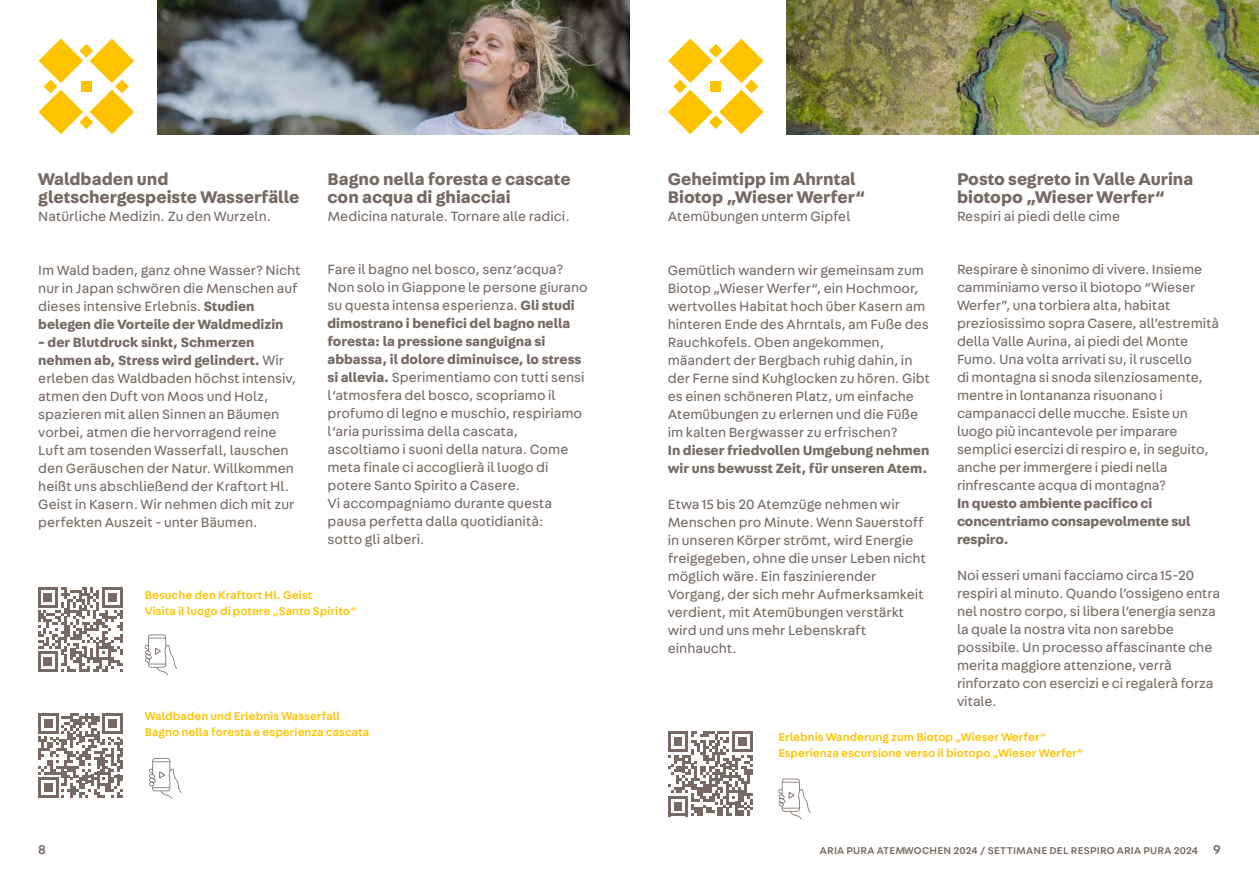
<style>
.page{position:relative;width:1259px;height:893px;background:#fff}
.page>*{position:absolute;margin:0;border:0;box-sizing:border-box;transform-origin:0 0}
.t1{font:700 18px/18px "Fabriga";color:#776a64}
.t2{font:14.25px/18px "Fabriga";color:#776a64}
.t3{font:700 14.25px/18px "Fabriga";letter-spacing:-.005em;color:#776a64}
.t4{font:500 13.5px "Fabriga";color:#776a64}
.t5{font:500 12px/16.5px "Fabriga";color:#fdc300}
.t6{font:500 10.5px "Fabriga";letter-spacing:.02em;color:#776a64}
.s1{font-weight:700}
.s2{font-size:13.5px}
</style>
<div class="page">
<svg style="left:39px;top:39px;width:95px;height:95px"></svg>
<img style="left:157px;top:0;width:472px;height:135px">
<svg style="left:668px;top:39px;width:95px;height:95px"></svg>
<img style="left:787px;top:0;width:472px;height:135px">
<svg style="left:38px;top:587px;width:85px;height:85px"></svg>
<svg style="left:668px;top:731px;width:84px;height:85px"></svg>
<svg style="left:145px;top:634px;width:32px;height:41px"></svg>
<svg style="left:778px;top:779px;width:33px;height:40px"></svg>
<svg style="left:38px;top:713px;width:85px;height:85px"></svg>
<svg style="left:149px;top:758px;width:32px;height:41px"></svg>
<p class="t1" style="left:38px;top:169px;width:262px">Waldbaden und gletschergespeiste Wasserfälle</p>
<p class="t2" style="left:38px;top:206px;width:234px">Natürliche Medizin. Zu den Wurzeln.</p>
<p class="t1" style="left:327px;top:169px;width:245px">Bagno nella foresta e cascate con acqua di ghiacciai</p>
<p class="t2" style="left:327px;top:206px;width:244px">Medicina naturale. Tornare alle radici.</p>
<p class="t1" style="left:668px;top:169px;width:199px">Geheimtipp im Ahrntal<br>Biotop „Wieser Werfer“</p>
<p class="t2" style="left:668px;top:206px;width:184px">Atemübungen unterm Gipfel</p>
<p class="t1" style="left:957px;top:169px;width:238px">Posto segreto in Valle Aurina biotopo „Wieser Werfer“</p>
<p class="t2" style="left:957px;top:206px;width:165px">Respiri ai piedi delle cime</p>
<p class="t2" style="left:327px;top:260px;width:262px">Fare il bagno nel bosco, senz‘acqua?<br>Non solo in Giappone le persone giurano su questa intensa esperienza. <span class="s1">Gli studi dimostrano i benefici del bagno nella foresta: la pressione sanguigna si abbassa, il dolore diminuisce, lo stress si allevia.</span> Sperimentiamo con tutti sensi l‘atmosfera del bosco, scopriamo il profumo di legno e muschio, respiriamo l‘aria purissima della cascata, ascoltiamo i suoni della natura. Come meta finale ci accoglierà il luogo di potere Santo Spirito a Casere.<br>Vi accompagniamo durante questa pausa perfetta dalla quotidianità:<br>sotto gli alberi.</p>
<p class="t2" style="left:957px;top:260px;width:264px">Respirare è sinonimo di vivere. Insieme camminiamo verso il biotopo “Wieser Werfer”, una torbiera alta, habitat preziosissimo sopra Casere, all’estremità della Valle Aurina, ai piedi del Monte Fumo. Una volta arrivati su, il ruscello<br>di montagna si snoda silenziosamente, mentre in lontananza risuonano i campanacci delle mucche. Esiste un luogo più incantevole per imparare semplici esercizi di respiro e, in seguito, anche per immergere i piedi nella rinfrescante acqua di montagna?</p>
<p class="t2" style="left:668px;top:260px;width:264px">Gemütlich wandern wir gemeinsam zum Biotop „Wieser Werfer“, ein Hochmoor, wertvolles Habitat hoch über Kasern am hinteren Ende des Ahrntals, am Fuße des Rauchkofels. Oben angekommen, mäandert der Bergbach ruhig dahin, in der Ferne sind Kuhglocken zu hören. Gibt es einen schöneren Platz, um einfache Atemübungen zu erlernen und die Füße im kalten Bergwasser zu erfrischen?</p>
<p class="t3" style="left:668px;top:440px;width:263px">In dieser friedvollen Umgebung nehmen wir uns bewusst Zeit, für unseren Atem.</p>
<p class="t2" style="left:668px;top:494px;width:260px">Etwa 15 bis 20 Atemzüge nehmen wir Menschen pro Minute. Wenn Sauerstoff in unseren Körper strömt, wird Energie freigegeben, ohne die unser Leben nicht möglich wäre. Ein faszinierender Vorgang, der sich mehr Aufmerksamkeit verdient, mit Atemübungen verstärkt wird und uns mehr Lebenskraft einhaucht.</p>
<p class="t2" style="left:38px;top:260px;width:264px">Im Wald baden, ganz ohne Wasser? Nicht nur in Japan schwören die Menschen auf dieses intensive Erlebnis. <span class="s1">Studien belegen die Vorteile der Waldmedizin</span></p>
<p class="t2" style="left:38px;top:332px;width:259px"><span class="s1">- der Blutdruck sinkt, Schmerzen nehmen ab, Stress wird gelindert.</span> Wir erleben das Waldbaden höchst intensiv, atmen den Duft von Moos und Holz, spazieren mit allen Sinnen an Bäumen vorbei, atmen die hervorragend reine Luft am tosenden Wasserfall, lauschen den Geräuschen der Natur. Willkommen heißt uns abschließend der Kraftort Hl.<br>Geist in Kasern. Wir nehmen dich mit zur perfekten Auszeit - unter Bäumen.</p>
<p class="t3" style="left:957px;top:494px;width:235px">In questo ambiente pacifico ci concentriamo consapevolmente sul respiro.</p>
<p class="t2" style="left:957px;top:566px;width:264px">Noi esseri umani facciamo circa 15-20 respiri al minuto. Quando l’ossigeno entra nel nostro corpo, si libera l’energia senza la quale la nostra vita non sarebbe possibile. Un processo affascinante che merita maggiore attenzione, verrà rinforzato con esercizi e ci regalerà forza vitale.</p>
<p class="t5" style="left:145px;top:586px;width:213px">Besuche den Kraftort Hl. Geist<br>Visita il luogo di potere „Santo Spirito“</p>
<p class="t5" style="left:145px;top:707px;width:226px">Waldbaden und Erlebnis Wasserfall<br>Bagno nella foresta e esperienza cascata</p>
<p class="t5" style="left:778px;top:728px;width:306px">Erlebnis Wanderung zum Biotop „Wieser Werfer“<br>Esperienza escursione verso il biotopo „Wieser Werfer“</p>
<p class="t4" style="left:38px;top:840px;width:9px">8</p>
<p class="t6" style="left:820px;top:843px;width:402px">ARIA PURA ATEMWOCHEN 2024 / SETTIMANE DEL RESPIRO ARIA PURA 2024 <span class="s2">9</span></p>
</div>
